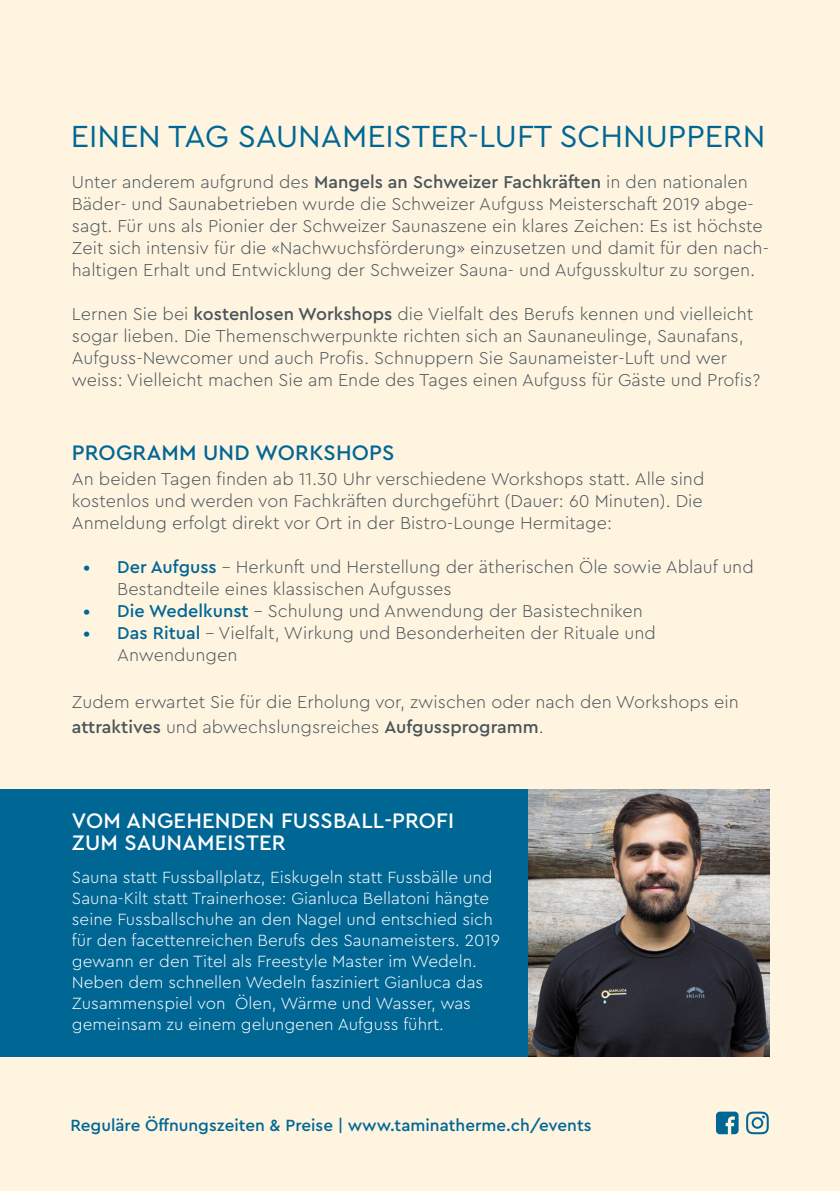
<style>
.page{position:relative;width:840px;height:1191px;background:#fff}
.page>*{position:absolute;margin:0;border:0;box-sizing:border-box;transform-origin:0 0}
._01_Headline_2__Eben{font:32px "Cera Pro";color:#006795}
._03_Fliesstext_8_5{font:500 22px/22px "Cera Pro";letter-spacing:.01em;color:#fff}
._03_Fliesstext_8_5-2{font:500 22px "Cera Pro";letter-spacing:.01em;color:#006795}
._03_Fliesstext_8_5-3{font:300 18px/22px "Cera Pro";color:#4a545a}
._03_Fliesstext_8_5-4{font:300 17px/21px "Cera Pro";color:#fff}
._03_Fliesstext_8_5-5{font:500 17px "Cera Pro";color:#006795}
.s1{font-weight:500}
.s2{font-weight:500;color:#006795}
</style>
<div class="page">
<div style="left:0;top:0;width:839px;height:1191px;background:#fef4e0"></div>
<div style="left:0;top:789px;width:528px;height:268px;background:#006795"></div>
<img style="left:528px;top:789px;width:240px;height:267px">
<svg style="left:746px;top:1111px;width:22px;height:23px"></svg>
<svg style="left:716px;top:1111px;width:22px;height:23px"></svg>
<p class="_01_Headline_2__Eben" style="left:71px;top:115px;width:695px">EINEN TAG SAUNAMEISTER-LUFT SCHNUPPERN</p>
<p class="_03_Fliesstext_8_5-3" style="left:72px;top:170px;width:698px">Unter anderem aufgrund des <span class="s1">Mangels an Schweizer Fachkräften</span> in den nationalen Bäder- und Saunabetrieben wurde die Schweizer Aufguss Meisterschaft 2019 abge&shy;sagt. Für uns als Pionier der Schweizer Saunaszene ein klares Zeichen: Es ist höchste Zeit sich intensiv für die «Nachwuchsförderung» einzusetzen und damit für den nach&shy;haltigen Erhalt und Entwicklung der Schweizer Sauna- und Aufgusskultur zu sorgen.</p>
<p class="_03_Fliesstext_8_5-3" style="left:72px;top:302px;width:689px">Lernen Sie bei <span class="s1">kostenlosen Workshops</span> die Vielfalt des Berufs kennen und vielleicht sogar lieben. Die Themenschwerpunkte richten sich an Saunaneulinge, Saunafans, Aufguss-Newcomer und auch Profis. Schnuppern Sie Saunameister-Luft und wer weiss: Vielleicht machen Sie am Ende des Tages einen Aufguss für Gäste und Profis?</p>
<p class="_03_Fliesstext_8_5-2" style="left:72px;top:438px;width:324px">PROGRAMM UND WORKSHOPS</p>
<p class="_03_Fliesstext_8_5-3" style="left:72px;top:467px;width:633px;text-align:justify">An beiden Tagen finden ab 11.30 Uhr verschiedene Workshops statt. Alle sind kostenlos und werden von Fachkräften durchgeführt (Dauer: 60 Minuten). Die Anmeldung erfolgt direkt vor Ort in der Bistro-Lounge Hermitage:</p>
<p class="_03_Fliesstext_8_5-3" style="left:117px;top:555px;width:637px;text-indent:-34px"><span class="s2">• Der Aufguss</span> – Herkunft und Herstellung der ätherischen Öle sowie Ablauf und<br>Bestandteile eines klassischen Aufgusses</p>
<p class="_03_Fliesstext_8_5-3" style="left:83px;top:599px;width:561px"><span class="s2">• Die Wedelkunst</span> – Schulung und Anwendung der Basistechniken</p>
<p class="_03_Fliesstext_8_5-3" style="left:117px;top:621px;width:539px;text-indent:-34px"><span class="s2">• Das Ritual</span> – Vielfalt, Wirkung und Besonderheiten der Rituale und<br>Anwendungen</p>
<p class="_03_Fliesstext_8_5-3" style="left:72px;top:688px;width:668px;line-height:25px">Zudem erwartet Sie für die Erholung vor, zwischen oder nach den Workshops ein <span class="s1">attraktives</span> und abwechslungsreiches <span class="s1">Aufgussprogramm</span>.</p>
<p class="_03_Fliesstext_8_5" style="left:72px;top:808px;width:383px">VOM ANGEHENDEN FUSSBALL-PROFI<br>ZUM SAUNAMEISTER</p>
<p class="_03_Fliesstext_8_5-4" style="left:72px;top:866px;width:429px">Sauna statt Fussballplatz, Eiskugeln statt Fussbälle und Sauna-Kilt statt Trainerhose: Gianluca Bellatoni hängte seine Fussballschuhe an den Nagel und entschied sich für den facettenreichen Berufs des Saunameisters. 2019 gewann er den Titel als Freestyle Master im Wedeln.<br>Neben dem schnellen Wedeln fasziniert Gianluca das Zusammenspiel von Ölen, Wärme und Wasser, was gemeinsam zu einem gelungenen Aufguss führt.</p>
<p class="_03_Fliesstext_8_5-5" style="left:70px;top:1114px;width:522px">Reguläre Öffnungszeiten &amp; Preise | www.taminatherme.ch/events</p>
</div>
